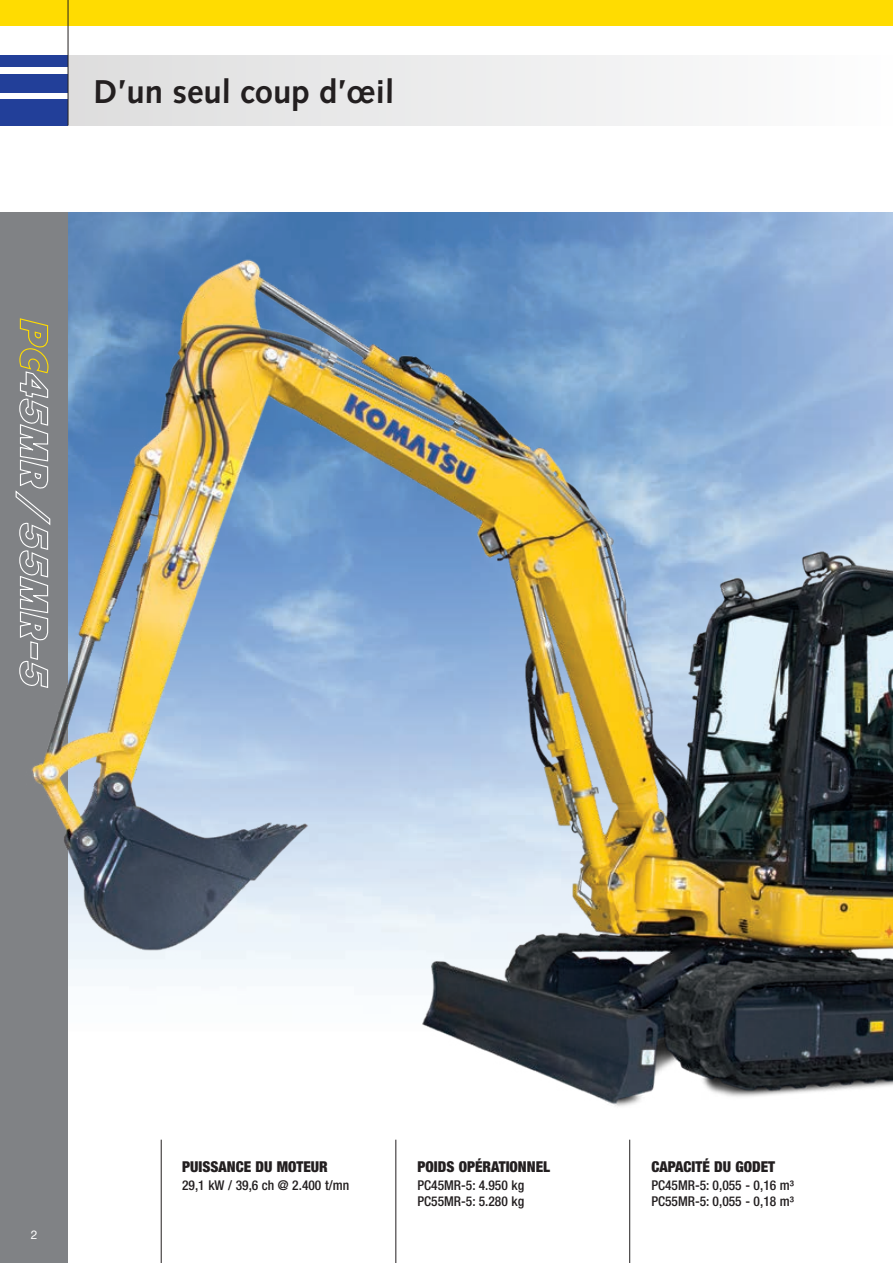
<style>
.page{position:relative;width:893px;height:1263px;background:#fff}
.page>*{position:absolute;margin:0;border:0;box-sizing:border-box;transform-origin:0 0}
.t1{font:700 33px "Syntax LTCE";color:#231f20}
.t2{font:900 condensed 15px "Helvetica Neue LT Pro";color:#231f20}
.t3{font:500 condensed 13.5px/16.5px "Helvetica Neue LT Pro";color:#231f20}
.t4{font:12px "Helvetica Neue LT Pro";color:#fff}
</style>
<div class="page">
<img style="left:68px;top:213px;width:825px;height:996px">
<div style="left:0;top:213px;width:68px;height:1050px;background:#808285"></div>
<div style="left:0;top:99px;width:68px;height:26px;background:#223f99"></div>
<div style="left:0;top:74px;width:68px;height:18px;background:#223f99"></div>
<div style="left:0;top:55px;width:68px;height:12px;background:#223f99"></div>
<div style="left:0;top:0;width:893px;height:26px;background:#ffdc01"></div>
<div style="left:68px;top:55px;width:825px;height:70px;background:linear-gradient(to right,#ddddde,#fdfdfe)"></div>
<hr style="left:68px;top:0;width:1px;height:125px;background:#231f20">
<img style="left:31px;top:245px;width:862px;height:885px">
<svg style="left:15px;top:317px;width:36px;height:372px"></svg>
<hr style="left:395px;top:1140px;width:1px;height:123px;background:#231f20">
<hr style="left:161px;top:1140px;width:1px;height:123px;background:#231f20">
<hr style="left:629px;top:1140px;width:1px;height:123px;background:#231f20">
<h1 class="t1" style="left:94px;top:73px;width:302px">D’un seul coup d’œil</h1>
<p class="t4" style="left:31px;top:1227px;width:8px">2</p>
<p class="t2" style="left:182px;top:1157px;width:147px">PUISSANCE DU MOTEUR</p>
<p class="t3" style="left:182px;top:1177px;width:169px">29,1 kW / 39,6 ch @ 2.400 t/mn</p>
<p class="t2" style="left:417px;top:1157px;width:134px">POIDS OPÉRATIONNEL</p>
<p class="t3" style="left:417px;top:1177px;width:108px">PC45MR-5: 4.950 kg<br>PC55MR-5: 5.280 kg</p>
<p class="t2" style="left:651px;top:1157px;width:125px">CAPACITÉ DU GODET</p>
<p class="t3" style="left:651px;top:1177px;width:144px">PC45MR-5: 0,055 - 0,16 m³<br>PC55MR-5: 0,055 - 0,18 m³</p>
</div>
